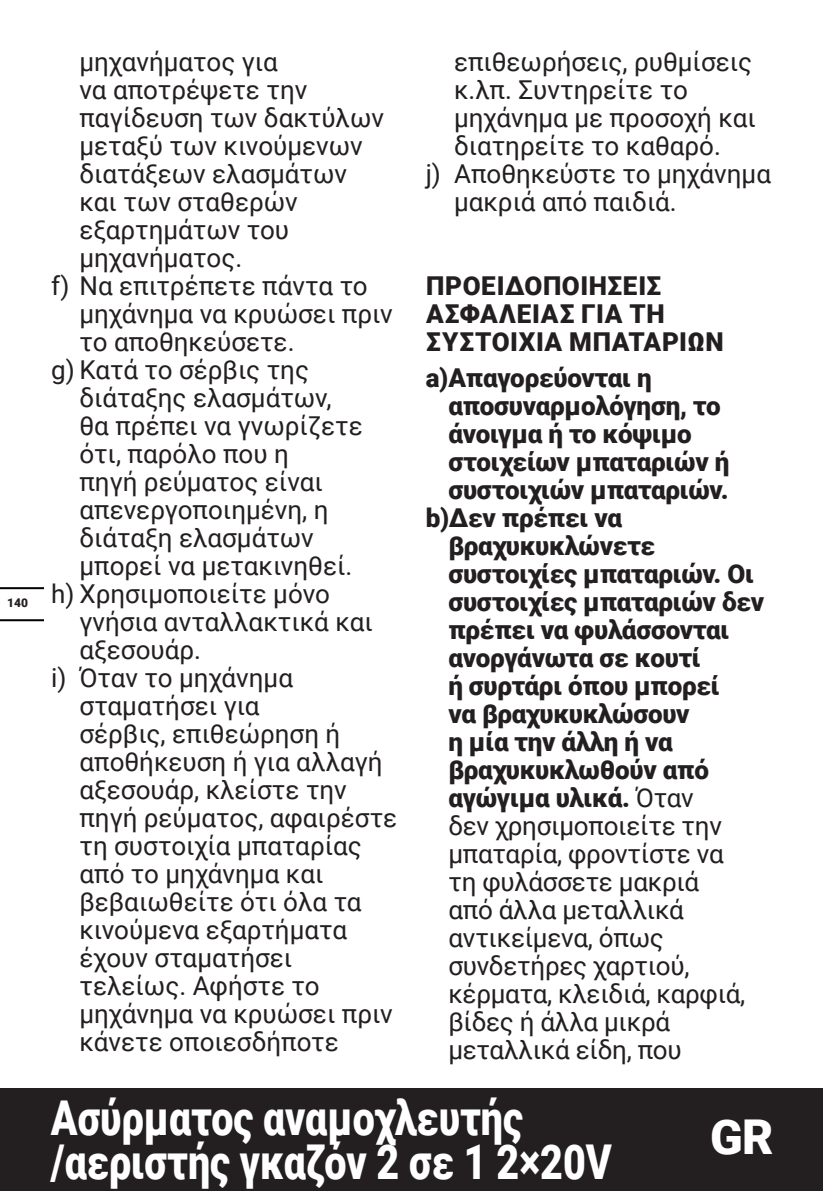
<style>
.page{position:relative;width:823px;height:1191px;background:#fff}
.page>*{position:absolute;margin:0;border:0;box-sizing:border-box;transform-origin:0 0}
.t1{font:900 48px/44px "Roboto";color:#fff;scale:.82 1}
.t2{font:900 48px "Roboto";color:#fff}
.t3{font:26px/28px "Roboto";color:#231f20}
.t4{font:900 26px/28px "Roboto";letter-spacing:-.01em;color:#231f20}
.t5{font:900 26px/28px "Roboto";letter-spacing:.025em;color:#231f20}
.t6{font:900 12px "Roboto";color:#231f20}
.s1{font-weight:400}
</style>
<div class="page">
<div style="left:0;top:1089px;width:822px;height:102px;background:#231f20"></div>
<hr style="left:0;top:619px;width:43px;height:2px;background:#000">
<hr style="left:0;top:587px;width:43px;height:2px;background:#000">
<p class="t6" style="left:7px;top:594px;width:22px">140</p>
<p class="t3" style="left:79px;top:46px;width:306px">μηχανήματος για<br>να αποτρέψετε την παγίδευση των δακτύλων μεταξύ των κινούμενων διατάξεων ελασμάτων και των σταθερών εξαρτημάτων του μηχανήματος.</p>
<p class="t3" style="left:79px;top:270px;width:314px;text-indent:-28px">f) Να επιτρέπετε πάντα το μηχάνημα να κρυώσει πριν το αποθηκεύσετε.</p>
<p class="t3" style="left:79px;top:354px;width:284px;text-indent:-28px">g) Κατά το σέρβις της διάταξης ελασμάτων, θα πρέπει να γνωρίζετε ότι, παρόλο που η<br>πηγή ρεύματος είναι απενεργοποιημένη, η διάταξη ελασμάτων μπορεί να μετακινηθεί.</p>
<p class="t3" style="left:79px;top:578px;width:295px;text-indent:-28px">h) Χρησιμοποιείτε μόνο γνήσια ανταλλακτικά και αξεσουάρ.</p>
<p class="t3" style="left:79px;top:662px;width:319px;text-indent:-28px">i) Όταν το μηχάνημα σταματήσει για<br>σέρβις, επιθεώρηση ή αποθήκευση ή για αλλαγή αξεσουάρ, κλείστε την πηγή ρεύματος, αφαιρέστε τη συστοιχία μπαταρίας από το μηχάνημα και βεβαιωθείτε ότι όλα τα κινούμενα εξαρτήματα έχουν σταματήσει τελείως. Αφήστε το μηχάνημα να κρυώσει πριν κάνετε οποιεσδήποτε</p>
<p class="t3" style="left:454px;top:46px;width:303px">επιθεωρήσεις, ρυθμίσεις κ.λπ. Συντηρείτε το μηχάνημα με προσοχή και διατηρείτε το καθαρό.</p>
<p class="t3" style="left:454px;top:158px;width:318px;text-indent:-28px">j) Αποθηκεύστε το μηχάνημα μακριά από παιδιά.</p>
<p class="t5" style="left:426px;top:270px;width:299px">ΠΡΟΕΙΔΟΠΟΙΉΣΕΙΣ<br>ΑΣΦΑΛΕΊΑΣ ΓΙΑ ΤΗ<br>ΣΥΣΤΟΙΧΊΑ ΜΠΑΤΑΡΙΏΝ</p>
<p class="t4" style="left:448px;top:362px;width:282px;text-indent:-23px">a)Απαγορεύονται η αποσυναρμολόγηση, το άνοιγμα ή το κόψιμο στοιχείων μπαταριών ή συστοιχιών μπαταριών.</p>
<p class="t4" style="left:448px;top:502px;width:317px;text-indent:-23px">b)Δεν πρέπει να βραχυκυκλώνετε συστοιχίες μπαταριών. Οι συστοιχίες μπαταριών δεν πρέπει να φυλάσσονται ανοργάνωτα σε κουτί<br>ή συρτάρι όπου μπορεί<br>να βραχυκυκλώσουν<br>η μία την άλλη ή να βραχυκυκλωθούν από αγώγιμα υλικά. <span class="s1">Όταν<br>δεν χρησιμοποιείτε την μπαταρία, φροντίστε να<br>τη φυλάσσετε μακριά<br>από άλλα μεταλλικά αντικείμενα, όπως συνδετήρες χαρτιού, κέρματα, κλειδιά, καρφιά, βίδες ή άλλα μικρά μεταλλικά είδη, που</span></p>
<h1 class="t1" style="left:51px;top:1093px;width:685px">Ασύρματος αναμοχλευτής /αεριστής γκαζόν 2 σε 1 2×20V</h1>
<h1 class="t2" style="left:709px;top:1103px;width:65px">GR</h1>
</div>
